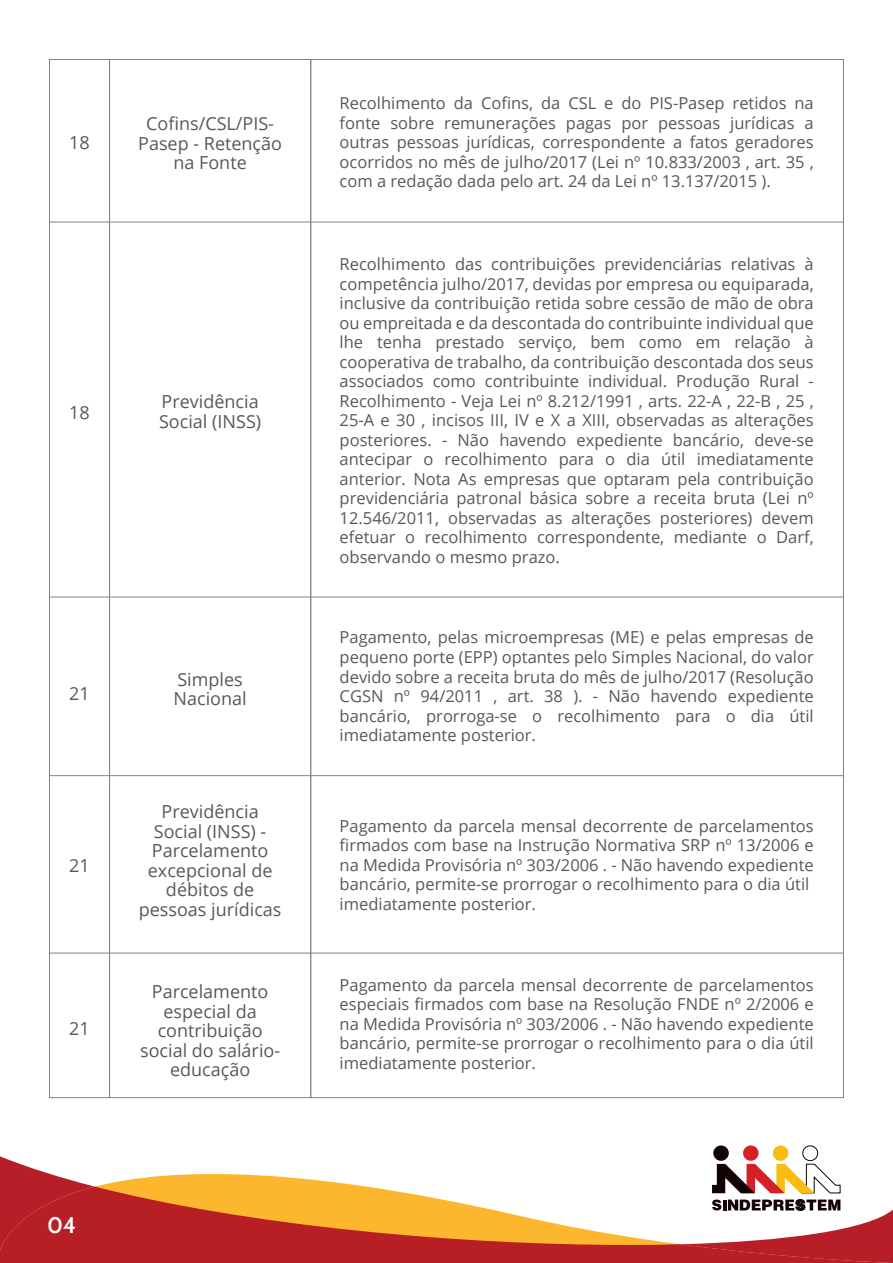
<style>
.page{position:relative;width:893px;height:1263px;background:#fff}
.page>*{position:absolute;margin:0;border:0;box-sizing:border-box;transform-origin:0 0}
.t1{font:600 22.5px "Cabin";color:#fff}
.t2{font:18px/19.5px "Open Sans";color:#57585a;text-align:center}
.t3{font:16.5px/19.5px "Open Sans";color:#57585a;text-align:justify}
</style>
<div class="page">
<svg style="left:0;top:1156px;width:818px;height:30px"></svg>
<svg style="left:0;top:1186px;width:893px;height:77px;fill:#b71f28"></svg>
<div style="left:773px;top:1145px;width:15px;height:16px;background:#f8bc15;border-radius:50%"></div>
<div style="left:743px;top:1145px;width:15px;height:16px;background:#d42026;border-radius:50%"></div>
<svg style="left:712px;top:1164px;width:129px;height:47px"></svg>
<div style="left:713px;top:1145px;width:16px;height:16px;background:#130304;border-radius:50%"></div>
<div style="left:803px;top:1146px;width:15px;height:15px;background:#fff;border-radius:50%"></div>
<div style="left:802px;top:1145px;width:16px;height:16px;border:1px solid #130304;border-radius:50%"></div>
<div style="left:49px;top:59px;width:61px;height:1039px;border:1px solid #808285"></div>
<hr style="left:49px;top:222px;width:794px;height:1px;background:#808285">
<hr style="left:49px;top:597px;width:794px;height:1px;background:#808285">
<hr style="left:49px;top:775px;width:794px;height:1px;background:#808285">
<hr style="left:49px;top:953px;width:794px;height:1px;background:#808285">
<p class="t2" style="left:69px;top:132px;width:22px">18</p>
<p class="t2" style="left:138px;top:114px;width:145px">Cofins/CSL/PIS-<br>Pasep - Retenção na Fonte</p>
<p class="t2" style="left:69px;top:402px;width:22px">18</p>
<p class="t2" style="left:159px;top:391px;width:104px;text-align:left">Previdência<br>Social (INSS)</p>
<p class="t2" style="left:69px;top:683px;width:22px">21</p>
<p class="t2" style="left:69px;top:855px;width:22px">21</p>
<p class="t2" style="left:69px;top:1018px;width:22px">21</p>
<p class="t2" style="left:174px;top:669px;width:75px;text-align:left">Simples<br>Nacional</p>
<p class="t2" style="left:139px;top:801px;width:144px">Previdência<br>Social (INSS) -<br>Parcelamento excepcional de débitos de pessoas jurídicas</p>
<p class="t2" style="left:140px;top:981px;width:142px">Parcelamento especial da contribuição social do salário&shy;educação</p>
<h1 class="t1" style="left:47px;top:1212px;width:30px">0 42</h1>
<p class="t3" style="left:340px;top:93px;width:476px">Recolhimento da Cofins, da CSL e do PIS-Pasep retidos na fonte sobre remunerações pagas por pessoas jurídicas a outras pessoas jurídicas, correspondente a fatos geradores ocorridos no mês de julho/2017 (Lei nº 10.833/2003 , art. 35 , com a redação dada pelo art. 24 da Lei nº 13.137/2015 ).</p>
<p class="t3" style="left:340px;top:254px;width:476px">Recolhimento das contribuições previdenciárias relativas à competência julho/2017, devidas por empresa ou equiparada, inclusive da contribuição retida sobre cessão de mão de obra ou empreitada e da descontada do contribuinte individual que lhe tenha prestado serviço, bem como em relação à cooperativa de trabalho, da contribuição descontada dos seus associados como contribuinte individual. Produção Rural - Recolhimento - Veja Lei nº 8.212/1991 , arts. 22-A , 22-B , 25 , 25-A e 30 , incisos III, IV e X a XIII, observadas as alterações posteriores. - Não havendo expediente bancário, deve-se antecipar o recolhimento para o dia útil imediatamente anterior. Nota As empresas que optaram pela contribuição previdenciária patronal básica sobre a receita bruta (Lei nº 12.546/2011, observadas as alterações posteriores) devem efetuar o recolhimento correspondente, mediante o Darf, observando o mesmo prazo.</p>
<p class="t3" style="left:340px;top:627px;width:476px">Pagamento, pelas microempresas (ME) e pelas empresas de pequeno porte (EPP) optantes pelo Simples Nacional, do valor devido sobre a receita bruta do mês de julho/2017 (Resolução CGSN nº 94/2011 , art. 38 ). - Não havendo expediente bancário, prorroga-se o recolhimento para o dia útil imediatamente posterior.</p>
<p class="t3" style="left:340px;top:816px;width:476px;text-align:left">Pagamento da parcela mensal decorrente de parcelamentos firmados com base na Instrução Normativa SRP nº 13/2006 e na Medida Provisória nº 303/2006 . - Não havendo expediente bancário, permite-se prorrogar o recolhimento para o dia útil imediatamente posterior.</p>
<p class="t3" style="left:340px;top:974px;width:476px">Pagamento da parcela mensal decorrente de parcelamentos especiais firmados com base na Resolução FNDE nº 2/2006 e na Medida Provisória nº 303/2006 . - Não havendo expediente bancário, permite-se prorrogar o recolhimento para o dia útil imediatamente posterior.</p>
</div>
